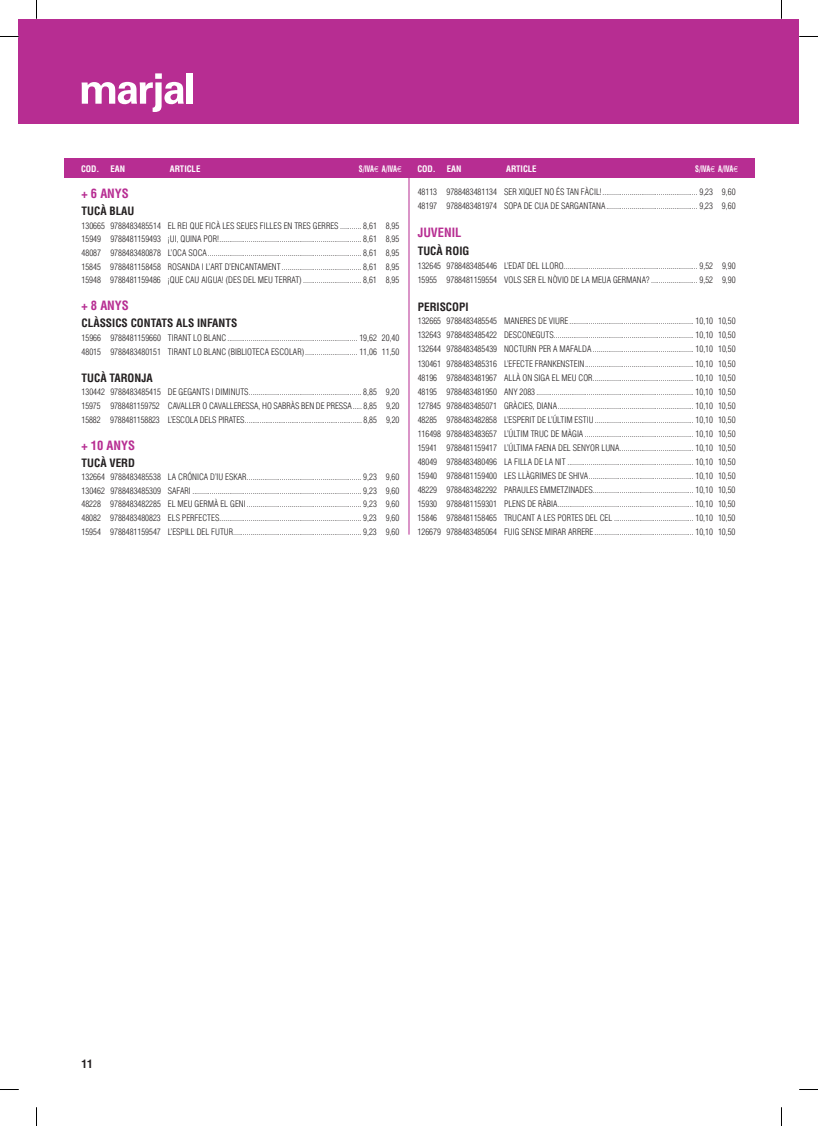
<style>
.page{position:relative;width:818px;height:1126px;background:#fff}
.page>*{position:absolute;margin:0;border:0;box-sizing:border-box;transform-origin:0 0}
.t1{font:700 condensed 12.5px "Helvetica";color:#b72d92}
.t2{font:700 condensed 11.25px "Helvetica";color:#231f20}
.t3{font:300 condensed 8.75px/14px "Helvetica";color:#231f20;text-align:justify}
.t4{font:700 condensed 8.75px "Helvetica";color:#fff}
.t5{font:700 condensed 8.75px "Helvetica";color:#fff;scale:.8 1}
.s1{font-family:"Euro Sans";font-weight:400;font-stretch:normal}
</style>
<div class="page">
<div style="left:19px;top:19px;width:779px;height:104px;background:#b72d92"></div>
<div style="left:64px;top:159px;width:689px;height:19px;background:#b72d92"></div>
<svg style="left:81px;top:73px;width:103px;height:39px"></svg>
<div style="left:186px;top:73px;width:7px;height:31px;background:#fff"></div>
<hr style="left:408px;top:159px;width:1px;height:375px;background:#b72d92">
<svg style="left:0;top:36px;width:19px;height:1px"></svg>
<svg style="left:798px;top:36px;width:19px;height:1px"></svg>
<svg style="left:0;top:1089px;width:19px;height:1px"></svg>
<svg style="left:799px;top:1089px;width:18px;height:1px"></svg>
<svg style="left:36px;top:0;width:1px;height:19px"></svg>
<svg style="left:36px;top:1107px;width:1px;height:18px"></svg>
<p class="t4" style="left:81px;top:163px;width:20px">COD.</p>
<p class="t4" style="left:110px;top:163px;width:16px">EAN</p>
<p class="t4" style="left:170px;top:163px;width:32px">ARTICLE</p>
<p class="t5" style="left:358px;top:163px;width:55px">S/IVA<span class="s1">€</span> A/IVA<span class="s1">€</span></p>
<p class="t4" style="left:417px;top:163px;width:45px">COD. EAN</p>
<p class="t4" style="left:506px;top:163px;width:32px">ARTICLE</p>
<p class="t5" style="left:694px;top:163px;width:55px">S/IVA<span class="s1">€</span> A/IVA<span class="s1">€</span></p>
<h1 class="t1" style="left:81px;top:186px;width:49px">+ 6 ANYS</h1>
<p class="t2" style="left:81px;top:204px;width:54px">TUCÀ BLAU</p>
<p class="t3" style="left:81px;top:219px;width:319px;line-height:13.6px">130665 9788483485514 EL REI QUE FICÀ LES SEUES FILLES EN TRES GERRES ........... 8,61 8,95<br>15949 9788481159493 ¡UI, QUINA POR!......................................................................... 8,61 8,95<br>48087 9788483480878 L’OCA SOCA............................................................................... 8,61 8,95<br>15845 9788481158458 ROSANDA I L’ART D’ENCANTAMENT ......................................... 8,61 8,95<br>15948 9788481159486 ¡QUE CAU AIGUA! (DES DEL MEU TERRAT) .............................. 8,61 8,95</p>
<h1 class="t1" style="left:81px;top:298px;width:49px">+ 8 ANYS</h1>
<p class="t2" style="left:81px;top:316px;width:157px">CLÀSSICS CONTATS ALS INFANTS</p>
<p class="t3" style="left:81px;top:331px;width:319px;line-height:13.6px">15966 9788481159660 TIRANT LO BLANC................................................................... 19,62 20,40<br>48015 9788483480151 TIRANT LO BLANC (BIBLIOTECA ESCOLAR)........................... 11,06 11,50</p>
<p class="t2" style="left:81px;top:370px;width:72px">TUCÀ TARONJA</p>
<p class="t3" style="left:81px;top:385px;width:319px;line-height:13.6px">130442 9788483485415 DE GEGANTS I DIMINUTS.......................................................... 8,85 9,20<br>15975 9788481159752 CAVALLER O CAVALLERESSA, HO SABRÀS BEN DE PRESSA..... 8,85 9,20<br>15882 9788481158823 L’ESCOLA DELS PIRATES............................................................... 8,85 9,20</p>
<h1 class="t1" style="left:81px;top:437px;width:55px">+ 10 ANYS</h1>
<p class="t2" style="left:81px;top:455px;width:55px">TUCÀ VERD</p>
<p class="t3" style="left:81px;top:470px;width:319px;line-height:13.6px">132664 9788483485538 LA CRÓNICA D’IU ESKAR........................................................... 9,23 9,60<br>130462 9788483485309 SAFARI ....................................................................................... 9,23 9,60<br>48228 9788483482285 EL MEU GERMÀ EL GENI ........................................................... 9,23 9,60<br>48082 9788483480823 ELS PERFECTES......................................................................... 9,23 9,60<br>15954 9788481159547 L’ESPILL DEL FUTUR.................................................................. 9,23 9,60</p>
<p class="t3" style="left:417px;top:185px;width:319px">48113 9788483481134 SER XIQUET NO ÉS TAN FÀCIL!................................................. 9,23 9,60<br>48197 9788483481974 SOPA DE CUA DE SARGANTANA............................................... 9,23 9,60</p>
<h1 class="t1" style="left:417px;top:225px;width:45px">JUVENIL</h1>
<p class="t2" style="left:417px;top:243px;width:53px">TUCÀ ROIG</p>
<p class="t3" style="left:417px;top:258px;width:319px">132645 9788483485446 L’EDAT DEL LLORO..................................................................... 9,52 9,90<br>15955 9788481159554 VOLS SER EL NÒVIO DE LA MEUA GERMANA? ........................ 9,52 9,90</p>
<p class="t2" style="left:417px;top:299px;width:52px">PERISCOPI</p>
<p class="t3" style="left:417px;top:314px;width:319px">132665 9788483485545 MANERES DE VIURE ................................................................ 10,10 10,50<br>132643 9788483485422 DESCONEGUTS........................................................................ 10,10 10,50<br>132644 9788483485439 NOCTURN PER A MAFALDA .................................................... 10,10 10,50<br>130461 9788483485316 L’EFECTE FRANKENSTEIN........................................................ 10,10 10,50<br>48196 9788483481967 ALLÀ ON SIGA EL MEU COR.................................................... 10,10 10,50<br>48195 9788483481950 ANY 2083 ................................................................................. 10,10 10,50<br>127845 9788483485071 GRÀCIES, DIANA...................................................................... 10,10 10,50<br>48285 9788483482858 L’ESPERIT DE L’ÚLTIM ESTIU................................................... 10,10 10,50<br>116498 9788483483657 L’ÚLTIM TRUC DE MÀGIA ........................................................ 10,10 10,50<br>15941 9788481159417 L’ÚLTIMA FAENA DEL SENYOR LUNA...................................... 10,10 10,50<br>48049 9788483480496 LA FILLA DE LA NIT ................................................................. 10,10 10,50<br>15940 9788481159400 LES LLÀGRIMES DE SHIVA...................................................... 10,10 10,50<br>48229 9788483482292 PARAULES EMMETZINADES.................................................... 10,10 10,50<br>15930 9788481159301 PLENS DE RÀBIA...................................................................... 10,10 10,50<br>15846 9788481158465 TRUCANT A LES PORTES DEL CEL ......................................... 10,10 10,50<br>126679 9788483485064 FUIG SENSE MIRAR ARRERE ................................................... 10,10 10,50</p>
<p class="t2" style="left:81px;top:1056px;width:13px">11</p>
</div>
